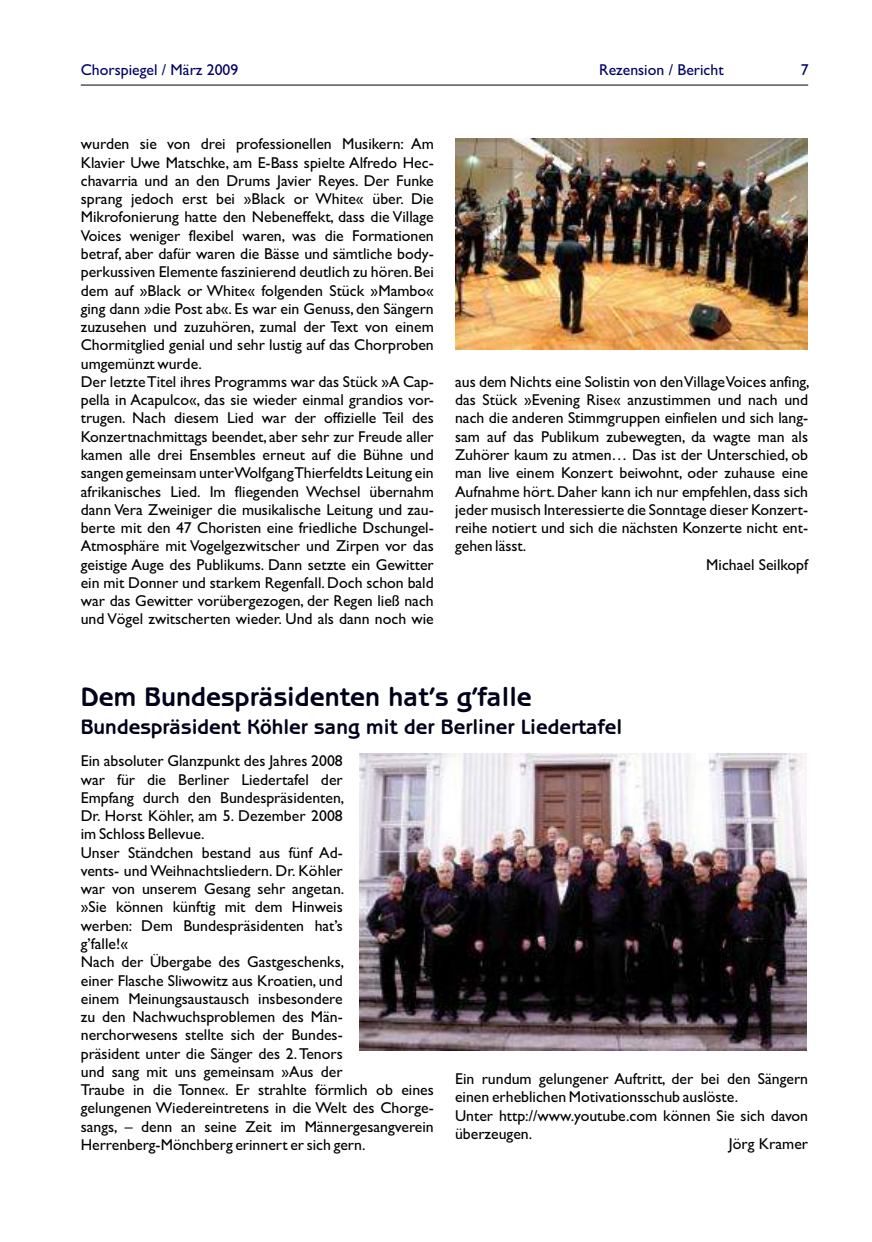
<style>
.page{position:relative;width:872px;height:1242px;background:#fff}
.page>*{position:absolute;margin:0;border:0;box-sizing:border-box;transform-origin:0 0}
.t1{font:700 27px "Benguiat Gothic";color:#00001a}
.t2{font:700 21px "Benguiat Gothic";color:#00001a}
.t3{font:15.75px/18.3px "Gill Sans";color:#000}
.t4{font:15.75px "Gill Sans";color:#006}
</style>
<div class="page">
<hr style="left:81px;top:85px;width:727px;height:1px;background:#000">
<img style="left:455px;top:138px;width:352px;height:212px">
<img style="left:360px;top:753px;width:447px;height:297px">
<p class="t4" style="left:81px;top:64px;width:159px">Chorspiegel / März 2009</p>
<p class="t4" style="left:599px;top:64px;width:126px">Rezension / Bericht</p>
<p class="t4" style="left:800px;top:64px;width:9px">7</p>
<p class="t3" style="left:81px;top:137px;width:354px">wurden sie von drei professionellen Musikern: Am Klavier Uwe Matschke, am E-Bass spielte Alfredo Hec&shy;chavarria und an den Drums Javier Reyes. Der Funke sprang jedoch erst bei »Black or White« über. Die Mikrofonierung hatte den Nebeneffekt, dass die Village Voices weniger flexibel waren, was die Formationen betraf, aber dafür waren die Bässe und sämtliche body&shy;perkussiven Elemente faszinierend deutlich zu hören.Bei dem auf »Black or White« folgenden Stück »Mambo« ging dann »die Post ab«. Es war ein Genuss, den Sängern zuzusehen und zuzuhören, zumal der Text von einem Chormitglied genial und sehr lustig auf das Chorproben umgemünzt wurde.<br>Der letzte Titel ihres Programms war das Stück »A Cap-</p>
<p class="t3" style="left:455px;top:374px;width:356px">aus dem Nichts eine Solistin von den Village Voices anfing,</p>
<p class="t3" style="left:81px;top:392px;width:354px">pella in Acapulco«, das sie wieder einmal grandios vor-</p>
<p class="t3" style="left:455px;top:392px;width:354px">das Stück »Evening Rise« anzustimmen und nach und</p>
<p class="t3" style="left:81px;top:411px;width:354px">trugen. Nach diesem Lied war der offizielle Teil des</p>
<p class="t3" style="left:455px;top:411px;width:355px">nach die anderen Stimmgruppen einfielen und sich lang-</p>
<p class="t3" style="left:81px;top:429px;width:354px">Konzertnachmittags beendet, aber sehr zur Freude aller</p>
<p class="t3" style="left:455px;top:429px;width:354px">sam auf das Publikum zubewegten, da wagte man als</p>
<p class="t3" style="left:81px;top:447px;width:354px">kamen alle drei Ensembles erneut auf die Bühne und</p>
<p class="t3" style="left:455px;top:447px;width:354px">Zuhörer kaum zu atmen… Das ist der Unterschied, ob</p>
<p class="t3" style="left:81px;top:465px;width:354px">sangen gemeinsam unter Wolfgang Thierfeldts Leitung ein</p>
<p class="t3" style="left:455px;top:465px;width:354px">man live einem Konzert beiwohnt, oder zuhause eine</p>
<p class="t3" style="left:81px;top:484px;width:354px">afrikanisches Lied. Im fliegenden Wechsel übernahm</p>
<p class="t3" style="left:455px;top:484px;width:354px">Aufnahme hört.Daher kann ich nur empfehlen, dass sich</p>
<p class="t3" style="left:81px;top:502px;width:354px">dann Vera Zweiniger die musikalische Leitung und zau-</p>
<p class="t3" style="left:455px;top:502px;width:354px">jeder musisch Interessierte die Sonntage dieser Konzert-</p>
<p class="t3" style="left:81px;top:520px;width:354px">berte mit den 47 Choristen eine friedliche Dschungel-</p>
<p class="t3" style="left:455px;top:520px;width:354px">reihe notiert und sich die nächsten Konzerte nicht ent-</p>
<p class="t3" style="left:81px;top:538px;width:354px">Atmosphäre mit Vogelgezwitscher und Zirpen vor das</p>
<p class="t3" style="left:455px;top:538px;width:73px">gehen lässt.</p>
<p class="t3" style="left:81px;top:557px;width:354px">geistige Auge des Publikums. Dann setzte ein Gewitter</p>
<p class="t3" style="left:706px;top:557px;width:103px">Michael Seilkopf</p>
<p class="t3" style="left:81px;top:575px;width:354px;text-align:justify">ein mit Donner und starkem Regenfall.Doch schon bald war das Gewitter vorübergezogen, der Regen ließ nach und Vögel zwitscherten wieder. Und als dann noch wie</p>
<h1 class="t1" style="left:81px;top:681px;width:452px">Dem Bundespräsidenten hat’s g’falle</h1>
<h2 class="t2" style="left:81px;top:714px;width:543px">Bundespräsident Köhler sang mit der Berliner Liedertafel</h2>
<p class="t3" style="left:81px;top:753px;width:265px">Ein absoluter Glanzpunkt des Jahres 2008 war für die Berliner Liedertafel der Empfang durch den Bundespräsidenten, Dr. Horst Köhler, am 5. Dezember 2008 im Schloss Bellevue.<br>Unser Ständchen bestand aus fünf Ad&shy;vents- und Weihnachtsliedern. Dr. Köhler war von unserem Gesang sehr angetan. »Sie können künftig mit dem Hinweis werben: Dem Bundespräsidenten hat’s g’falle!«<br>Nach der Übergabe des Gastgeschenks, einer Flasche Sliwowitz aus Kroatien, und einem Meinungsaustausch insbesondere zu den Nachwuchsproblemen des Män&shy;nerchorwesens stellte sich der Bundes&shy;präsident unter die Sänger des 2.Tenors und sang mit uns gemeinsam »Aus der</p>
<p class="t3" style="left:455px;top:1071px;width:354px">Ein rundum gelungener Auftritt, der bei den Sängern</p>
<p class="t3" style="left:81px;top:1082px;width:354px">Traube in die Tonne«. Er strahlte förmlich ob eines</p>
<p class="t3" style="left:455px;top:1089px;width:284px">einen erheblichen Motivationsschub auslöste.</p>
<p class="t3" style="left:81px;top:1100px;width:354px">gelungenen Wiedereintretens in die Welt des Chorge-</p>
<p class="t3" style="left:455px;top:1107px;width:354px">Unter http://www.youtube.com können Sie sich davon</p>
<p class="t3" style="left:81px;top:1118px;width:354px">sangs, – denn an seine Zeit im Männergesangverein</p>
<p class="t3" style="left:455px;top:1126px;width:79px">überzeugen.</p>
<p class="t3" style="left:729px;top:1136px;width:81px">Jörg Kramer</p>
<p class="t3" style="left:81px;top:1137px;width:286px">Herrenberg-Mönchberg erinnert er sich gern.</p>
</div>
